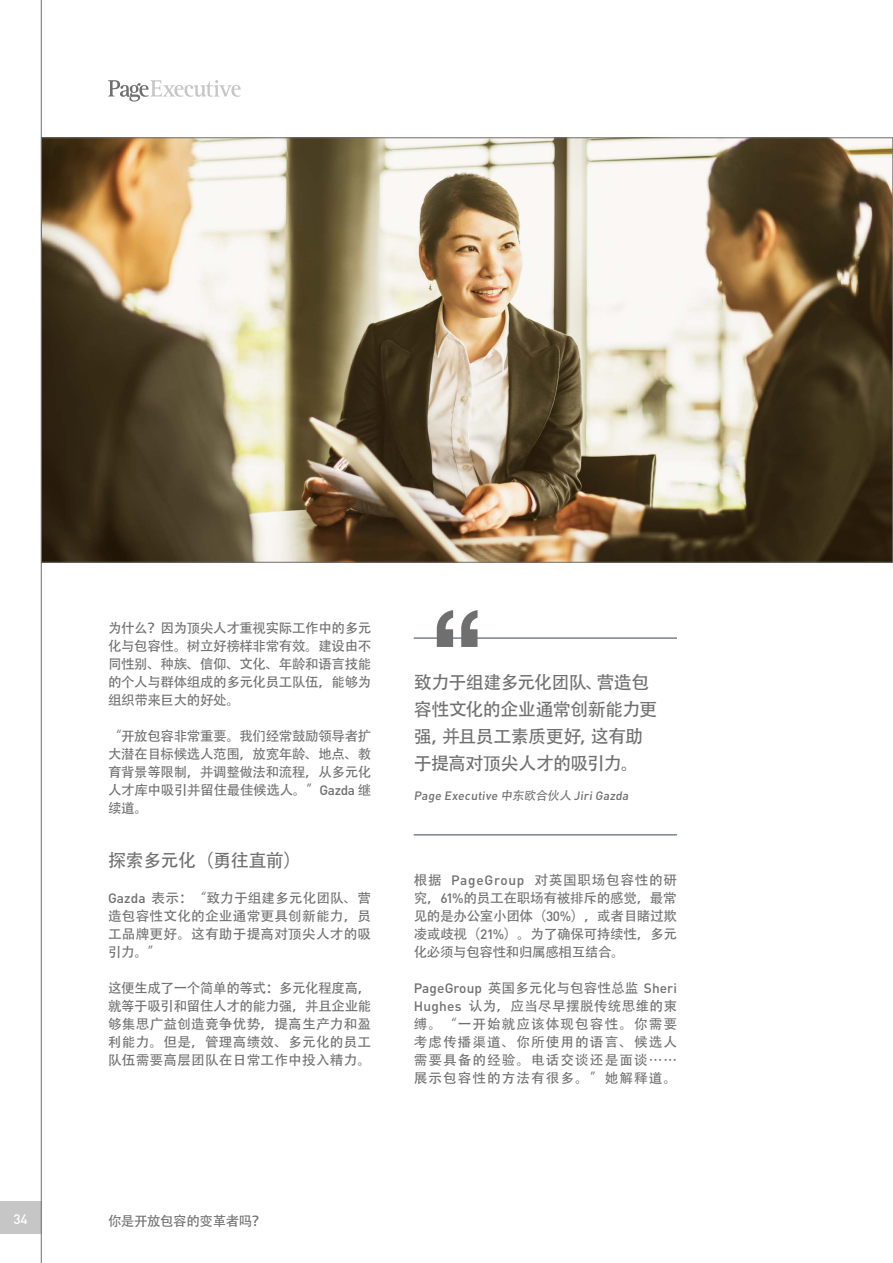
<style>
.page{position:relative;width:893px;height:1263px;background:#fff}
.page>*{position:absolute;margin:0;border:0;box-sizing:border-box;transform-origin:0 0}
.t1{font:18px/27px "Adobe Heiti Std";letter-spacing:-.03em;color:#706f6f}
.t2{font:13.5px/18px "Adobe Heiti Std";letter-spacing:-.025em;color:#706f6f;text-align:justify}
.t3{font:500 13.5px "DIN Pro";letter-spacing:.01em;color:#706f6f}
.t4{font:500 13.5px "DIN Pro";color:#fff}
.t5{font:500 12px "DIN Pro";color:#706f6f}
.s1{font-family:"DIN Pro";font-weight:500}
.s2{font-family:"Adobe Heiti Std";font-weight:400}
</style>
<div class="page">
<svg style="left:108px;top:80px;width:133px;height:22px"></svg>
<div style="left:0;top:1201px;width:41px;height:33px;background:#c6c6c6"></div>
<hr style="left:41px;top:0;width:1px;height:1263px;background:#706f6f">
<hr style="left:414px;top:638px;width:263px;height:1px;background:#36444d">
<hr style="left:414px;top:834px;width:263px;height:1px;background:#36444d">
<svg style="left:436px;top:610px;width:41px;height:37px"></svg>
<img style="left:43px;top:140px;width:848px;height:420px">
<p class="t2" style="left:108px;top:620px;width:265px">为什么？因为顶尖人才重视实际工作中的多元化与包容性。树立好榜样非常有效。建设由不同性别、种族、信仰、文化、年龄和语言技能的个人与群体组成的多元化员工队伍，能够为组织带来巨大的好处。</p>
<p class="t2" style="left:108px;top:728px;width:265px">“开放包容非常重要。我们经常鼓励领导者扩大潜在目标候选人范围，放宽年龄、地点、教育背景等限制，并调整做法和流程，从多元化人才库中吸引并留住最佳候选人。”<span class="s1">Gazda</span> 继续道。</p>
<h1 class="t1" style="left:108px;top:847px;width:195px">探索多元化（勇往直前）</h1>
<p class="t2" style="left:108px;top:890px;width:265px"><span class="s1">Gazda</span> 表示：“致力于组建多元化团队、营造包容性文化的企业通常更具创新能力，员工品牌更好。这有助于提高对顶尖人才的吸引力。”</p>
<p class="t2" style="left:108px;top:980px;width:265px">这便生成了一个简单的等式：多元化程度高，就等于吸引和留住人才的能力强，并且企业能够集思广益创造竞争优势，提高生产力和盈利能力。但是，管理高绩效、多元化的员工队伍需要高层团队在日常工作中投入精力。</p>
<h1 class="t1" style="left:414px;top:670px;width:245px">致力于组建多元化团队、营造包容性文化的企业通常创新能力更强，并且员工素质更好，这有助于提高对顶尖人才的吸引力。</h1>
<p class="t5" style="left:414px;top:788px;width:218px">Page Executive <span class="s2">中东欧合伙人</span> Jiri Gazda</p>
<p class="t2" style="left:414px;top:872px;width:265px">根据 <span class="s1">PageGroup</span> 对英国职场包容性的研究，<span class="s1">61%</span>的员工在职场有被排斥的感觉，最常见的是办公室小团体（<span class="s1">30%</span>），或者目睹过欺凌或歧视（<span class="s1">21%</span>）。为了确保可持续性，多元化必须与包容性和归属感相互结合。</p>
<p class="t3" style="left:414px;top:979px;width:265px">PageGroup <span class="s2">英国多元化与包容性总监</span> Sheri</p>
<p class="t2" style="left:414px;top:997px;width:265px"><span class="s1">Hughes</span> 认为，应当尽早摆脱传统思维的束缚。“一开始就应该体现包容性。你需要考虑传播渠道、你所使用的语言、候选人需要具备的经验。电话交谈还是面谈……展示包容性的方法有很多。”她解释道。</p>
<p class="t4" style="left:13px;top:1210px;width:16px">34</p>
<p class="t2" style="left:108px;top:1212px;width:159px">你是开放包容的变革者吗？</p>
</div>
